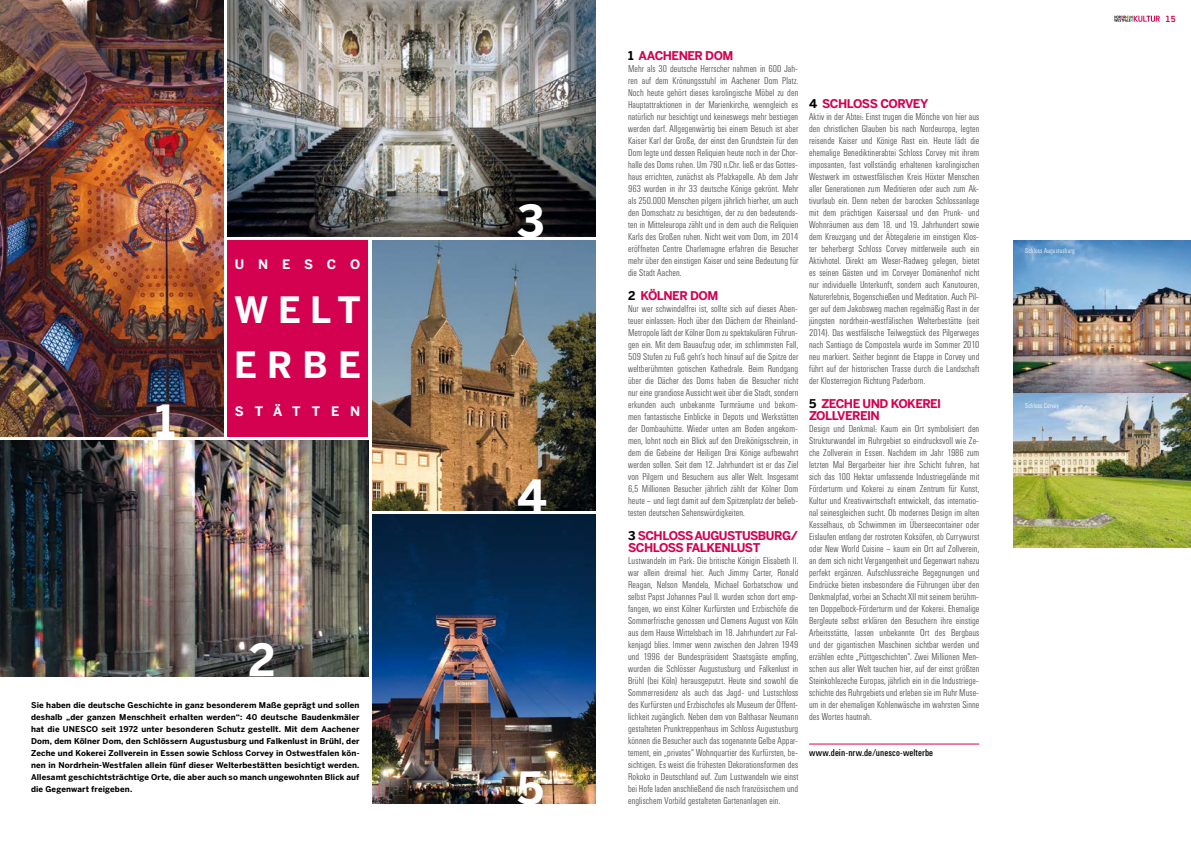
<style>
.page{position:relative;width:1191px;height:842px;background:#fff}
.page>*{position:absolute;margin:0;border:0;box-sizing:border-box;transform-origin:0 0}
.t1{font:700 44px "Benton Sans";color:#fff}
.t2{font:700 36px/55px "Benton Sans";letter-spacing:.27em;color:#fff}
.t3{font:700 13px "Benton Sans";letter-spacing:.835em;color:#fff}
.t4{font:700 13px "Benton Sans";letter-spacing:.86em;color:#fff}
.t5{font:700 12px/12px "Benton Sans";letter-spacing:-.045em;color:#d40050}
.t6{font:700 10px "Regular";color:#d40050}
.t7{font:300 9.8px/12px "Univers Condensed BQ";letter-spacing:.01em;color:#4b4b4d;text-align:justify}
.t8{font:9.8px "Univers Condensed BQ";letter-spacing:.01em;color:#000}
.t9{font:700 8px/12px "Benton Sans";letter-spacing:.015em;color:#000;text-align:justify}
.t10{font:300 7px "Univers Condensed BQ";letter-spacing:.025em;color:#fff}
.s1{color:#000}
</style>
<div class="page">
<svg style="left:1114px;top:16px;width:45px;height:6px"></svg>
<div style="left:227px;top:240px;width:141px;height:196px;background:#d40050"></div>
<img style="left:0;top:0;width:223px;height:436px">
<img style="left:227px;top:0;width:368px;height:236px">
<img style="left:0;top:440px;width:368px;height:236px">
<img style="left:1013px;top:240px;width:178px;height:307px">
<img style="left:372px;top:240px;width:223px;height:270px">
<img style="left:372px;top:514px;width:223px;height:290px">
<hr style="left:809px;top:743px;width:170px;height:1px;background:#d40050">
<h3 class="t4" style="left:235px;top:257px;width:127px">UNESCO</h3>
<h1 class="t1" style="left:155px;top:394px;width:22px">1</h1>
<h2 class="t2" style="left:234px;top:282px;width:128px">WELT<br>ERBE</h2>
<h3 class="t3" style="left:235px;top:404px;width:127px">STÄTTEN</h3>
<h1 class="t1" style="left:249px;top:634px;width:29px">2</h1>
<p class="t9" style="left:31px;top:699px;width:330px">Sie haben die deutsche Geschichte in ganz besonderem Maße geprägt und sollen deshalb „der ganzen Menschheit erhalten werden“: 40 deutsche Baudenkmäler hat die UNESCO seit 1972 unter besonderen Schutz gestellt. Mit dem Aachener Dom, dem Kölner Dom, den Schlössern Augustusburg und Falkenlust in Brühl, der Zeche und Kokerei Zollverein in Essen sowie Schloss Corvey in Ostwestfalen kön&shy;nen in Nordrhein-Westfalen allein fünf dieser Welterbestätten besichtigt werden.<br>Allesamt geschichtsträchtige Orte, die aber auch so manch ungewohnten Blick auf die Gegenwart freigeben.</p>
<h1 class="t1" style="left:517px;top:195px;width:29px">3</h1>
<h1 class="t1" style="left:517px;top:469px;width:31px">4</h1>
<h1 class="t1" style="left:517px;top:762px;width:28px">5</h1>
<p class="t5" style="left:628px;top:49px;width:107px"><span class="s1">1</span> AACHENER DOM</p>
<p class="t7" style="left:628px;top:63px;width:172px">Mehr als 30 deutsche Herrscher nahmen in 600 Jah&shy;ren auf dem Krönungsstuhl im Aachener Dom Platz.<br>Noch heute gehört dieses karolingische Möbel zu den Hauptattraktionen in der Marienkirche, wenngleich es natürlich nur besichtigt und keineswegs mehr bestiegen werden darf. Allgegenwärtig bei einem Besuch ist aber Kaiser Karl der Große, der einst den Grundstein für den Dom legte und dessen Reliquien heute noch in der Chor&shy;halle des Doms ruhen. Um 790 n.Chr. ließ er das Gottes&shy;haus errichten, zunächst als Pfalzkapelle. Ab dem Jahr 963 wurden in ihr 33 deutsche Könige gekrönt. Mehr als 250.000 Menschen pilgern jährlich hierher, um auch den Domschatz zu besichtigen, der zu den bedeutends&shy;ten in Mitteleuropa zählt und in dem auch die Reliquien Karls des Großen ruhen. Nicht weit vom Dom, im 2014 eröffneten Centre Charlemagne erfahren die Besucher mehr über den einstigen Kaiser und seine Bedeutung für die Stadt Aachen.</p>
<p class="t5" style="left:628px;top:289px;width:92px"><span class="s1">2</span> KÖLNER DOM</p>
<p class="t7" style="left:628px;top:303px;width:172px">Nur wer schwindelfrei ist, sollte sich auf dieses Aben&shy;teuer einlassen: Hoch über den Dächern der Rheinland-Metropole lädt der Kölner Dom zu spektakulären Führun&shy;gen ein. Mit dem Bauaufzug oder, im schlimmsten Fall, 509 Stufen zu Fuß geht’s hoch hinauf auf die Spitze der weltberühmten gotischen Kathedrale. Beim Rundgang über die Dächer des Doms haben die Besucher nicht nur eine grandiose Aussicht weit über die Stadt, sondern erkunden auch unbekannte Turmräume und bekom&shy;men fantastische Einblicke in Depots und Werkstätten der Dombauhütte. Wieder unten am Boden angekom&shy;men, lohnt noch ein Blick auf den Dreikönigsschrein, in dem die Gebeine der Heiligen Drei Könige aufbewahrt werden sollen. Seit dem 12. Jahrhundert ist er das Ziel von Pilgern und Besuchern aus aller Welt. Insgesamt 6,5 Millionen Besucher jährlich zählt der Kölner Dom heute – und liegt damit auf dem Spitzenplatz der belieb&shy;testen deutschen Sehenswürdigkeiten.</p>
<p class="t5" style="left:628px;top:529px;width:172px"><span class="s1">3</span> SCHLOSS AUGUSTUSBURG/<br>SCHLOSS FALKENLUST</p>
<p class="t7" style="left:628px;top:555px;width:172px">Lustwandeln im Park: Die britische Königin Elisabeth II. war allein dreimal hier. Auch Jimmy Carter, Ronald Reagan, Nelson Mandela, Michael Gorbatschow und selbst Papst Johannes Paul II. wurden schon dort emp&shy;fangen, wo einst Kölner Kurfürsten und Erzbischöfe die Sommerfrische genossen und Clemens August von Köln aus dem Hause Wittelsbach im 18. Jahrhundert zur Fal&shy;kenjagd blies. Immer wenn zwischen den Jahren 1949 und 1996 der Bundespräsident Staatsgäste empfing, wurden die Schlösser Augustusburg und Falkenlust in Brühl (bei Köln) herausgeputzt. Heute sind sowohl die Sommerresidenz als auch das Jagd- und Lustschloss des Kurfürsten und Erzbischofes als Museum der Öffent&shy;lichkeit zugänglich. Neben dem von Balthasar Neumann gestalteten Prunktreppenhaus im Schloss Augustusburg können die Besucher auch das sogenannte Gelbe Appar&shy;tement, ein „privates“ Wohnquartier des Kurfürsten, be&shy;sichtigen. Es weist die frühesten Dekorationsformen des Rokoko in Deutschland auf. Zum Lustwandeln wie einst bei Hofe laden anschließend die nach französischem und englischem Vorbild gestalteten Gartenanlagen ein.</p>
<p class="t5" style="left:809px;top:97px;width:121px"><span class="s1">4</span> SCHLOSS CORVEY</p>
<p class="t7" style="left:809px;top:111px;width:172px">Aktiv in der Abtei: Einst trugen die Mönche von hier aus den christlichen Glauben bis nach Nordeuropa, legten reisende Kaiser und Könige Rast ein. Heute lädt die ehemalige Benediktinerabtei Schloss Corvey mit ihrem imposanten, fast vollständig erhaltenen karolingischen Westwerk im ostwestfälischen Kreis Höxter Menschen aller Generationen zum Meditieren oder auch zum Ak&shy;tivurlaub ein. Denn neben der barocken Schlossanlage mit dem prächtigen Kaisersaal und den Prunk- und Wohnräumen aus dem 18. und 19. Jahrhundert sowie dem Kreuzgang und der Äbtegalerie im einstigen Klos&shy;ter beherbergt Schloss Corvey mittlerweile auch ein Aktivhotel. Direkt am Weser-Radweg gelegen, bietet es seinen Gästen und im Corveyer Domänenhof nicht nur individuelle Unterkunft, sondern auch Kanutouren, Naturerlebnis, Bogenschießen und Meditation. Auch Pil&shy;ger auf dem Jakobsweg machen regelmäßig Rast in der jüngsten nordrhein-westfälischen Welterbestätte (seit 2014). Das westfälische Teilwegstück des Pilgerweges nach Santiago de Compostela wurde im Sommer 2010 neu markiert. Seither beginnt die Etappe in Corvey und führt auf der historischen Trasse durch die Landschaft der Klosterregion Richtung Paderborn.</p>
<p class="t5" style="left:809px;top:397px;width:134px"><span class="s1">5</span> ZECHE UND KOKEREI<br>ZOLLVEREIN</p>
<p class="t7" style="left:809px;top:423px;width:172px">Design und Denkmal: Kaum ein Ort symbolisiert den Strukturwandel im Ruhrgebiet so eindrucksvoll wie Ze&shy;che Zollverein in Essen. Nachdem im Jahr 1986 zum letzten Mal Bergarbeiter hier ihre Schicht fuhren, hat sich das 100 Hektar umfassende Industriegelände mit Förderturm und Kokerei zu einem Zentrum für Kunst, Kultur und Kreativwirtschaft entwickelt, das internatio&shy;nal seinesgleichen sucht. Ob modernes Design im alten Kesselhaus, ob Schwimmen im Überseecontainer oder Eislaufen entlang der rostroten Koksöfen, ob Currywurst oder New World Cuisine – kaum ein Ort auf Zollverein, an dem sich nicht Vergangenheit und Gegenwart nahezu perfekt ergänzen. Aufschlussreiche Begegnungen und Eindrücke bieten insbesondere die Führungen über den Denkmalpfad, vorbei an Schacht XII mit seinem berühm&shy;ten Doppelbock-Förderturm und der Kokerei. Ehemalige Bergleute selbst erklären den Besuchern ihre einstige Arbeitsstätte, lassen unbekannte Ort des Bergbaus und der gigantischen Maschinen sichtbar werden und erzählen echte „Püttgeschichten“. Zwei Millionen Men&shy;schen aus aller Welt tauchen hier, auf der einst größten Steinkohlezeche Europas, jährlich ein in die Industriege&shy;schichte des Ruhrgebiets und erleben sie im Ruhr Muse&shy;um in der ehemaligen Kohlenwäsche im wahrsten Sinne des Wortes hautnah.</p>
<p class="t8" style="left:809px;top:747px;width:126px">www.dein-nrw.de/unesco-welterbe</p>
<p class="t10" style="left:1025px;top:247px;width:51px">Schloss Augustusburg</p>
<p class="t10" style="left:1025px;top:402px;width:35px">Schloss Corvey</p>
<p class="t6" style="left:1165px;top:13px;width:12px">15</p>
</div>
